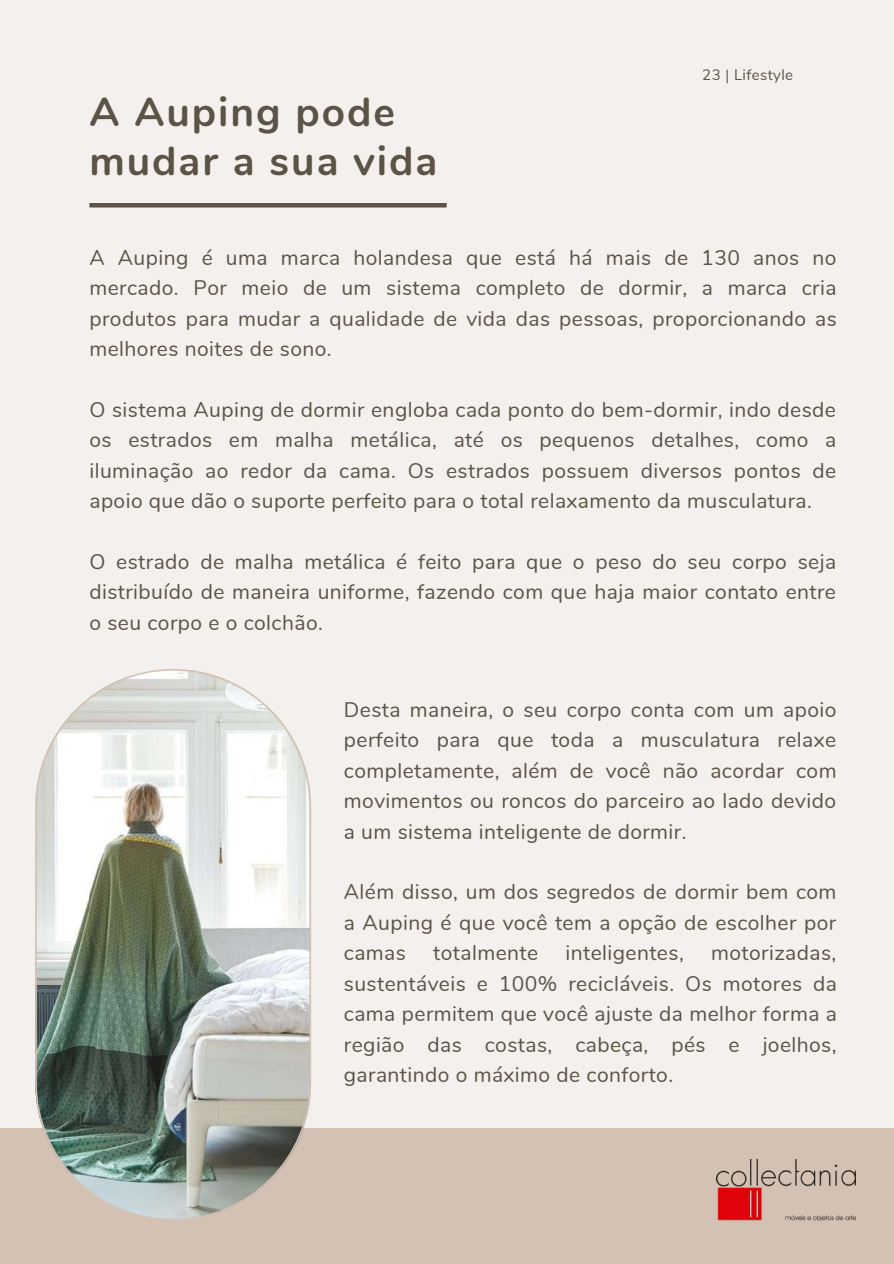
<style>
.page{position:relative;width:894px;height:1264px;background:#fff}
.page>*{position:absolute;margin:0;border:0;box-sizing:border-box;transform-origin:0 0}
.t1{font:700 40.5px/48.4px "Nunito";letter-spacing:.05em;color:#5b5346}
.t2{font:21px/30.5px "Nunito";letter-spacing:.02em;color:#5b5346;text-align:justify}
.t3{font:15px "Nunito";letter-spacing:.03em;color:#5b5346}
</style>
<div class="page">
<div style="left:0;top:0;width:893px;height:1263px;background:#f4f0ee"></div>
<div style="left:0;top:1128px;width:893px;height:135px;background:#d3c2b3"></div>
<hr style="left:89px;top:203px;width:357px;height:4px;background:#5b5346">
<svg style="left:726px;top:70px;width:1px;height:13px"></svg>
<img style="left:35px;top:669px;width:276px;height:550px">
<img style="left:716px;top:1159px;width:139px;height:61px">
<h1 class="t1" style="left:89px;top:89px;width:349px">A Auping pode mudar a sua vida</h1>
<p class="t3" style="left:702px;top:65px;width:92px">23 Lifestyle</p>
<p class="t2" style="left:89px;top:243px;width:748px">A Auping é uma marca holandesa que está há mais de 130 anos no mercado. Por meio de um sistema completo de dormir, a marca cria produtos para mudar a qualidade de vida das pessoas, proporcionando as melhores noites de sono.</p>
<p class="t2" style="left:89px;top:395px;width:748px">O sistema Auping de dormir engloba cada ponto do bem-dormir, indo desde os estrados em malha metálica, até os pequenos detalhes, como a iluminação ao redor da cama. Os estrados possuem diversos pontos de apoio que dão o suporte perfeito para o total relaxamento da musculatura.</p>
<p class="t2" style="left:89px;top:547px;width:748px">O estrado de malha metálica é feito para que o peso do seu corpo seja distribuído de maneira uniforme, fazendo com que haja maior contato entre o seu corpo e o colchão.</p>
<p class="t2" style="left:344px;top:694px;width:494px">Desta maneira, o seu corpo conta com um apoio perfeito para que toda a musculatura relaxe completamente, além de você não acordar com movimentos ou roncos do parceiro ao lado devido a um sistema inteligente de dormir.</p>
<p class="t2" style="left:344px;top:877px;width:494px">Além disso, um dos segredos de dormir bem com a Auping é que você tem a opção de escolher por camas</p>
<p class="t2" style="left:344px;top:938px;width:494px;text-indent:367px">motorizadas, sustentáveis e 100% recicláveis. Os motores da cama permitem que você ajuste da melhor forma a região das costas, cabeça, pés e joelhos, garantindo o máximo de conforto.</p>
<p class="t2" style="left:433px;top:938px;width:106px">totalmente</p>
<p class="t2" style="left:565px;top:938px;width:120px">inteligentes,</p>
</div>
